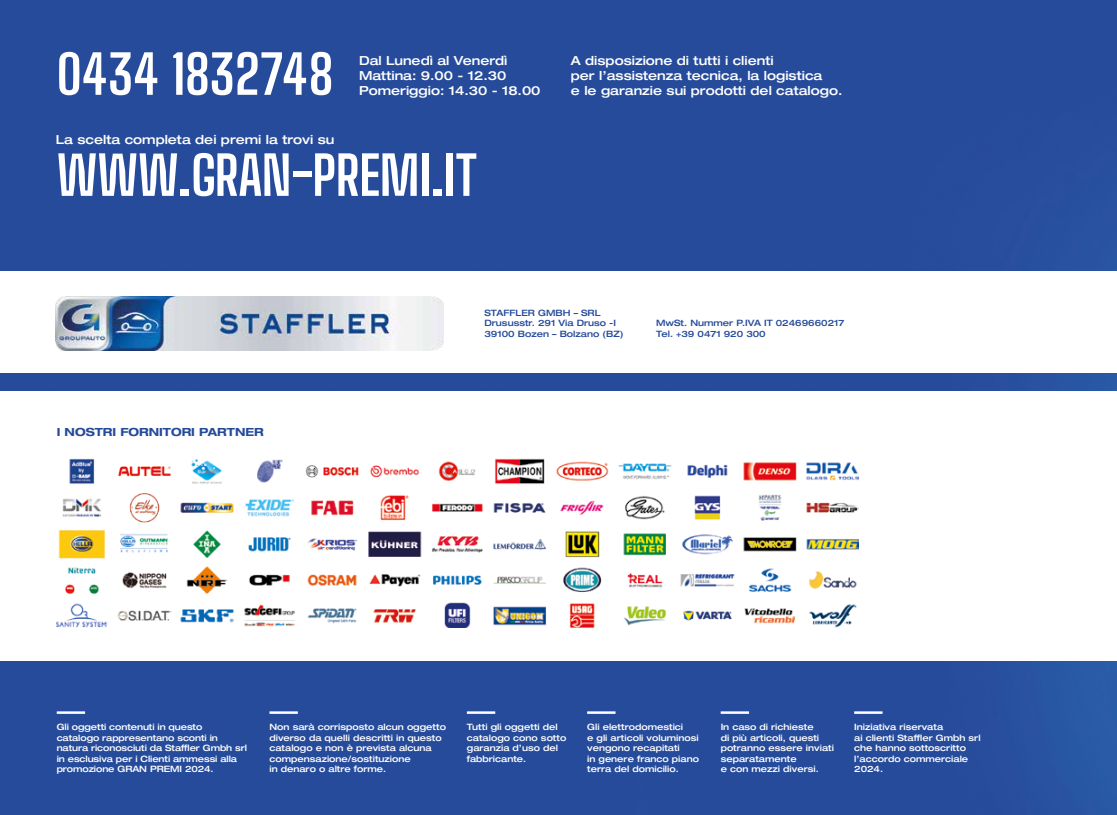
<style>
.page{position:relative;width:1117px;height:815px;background:#fff}
.page>*{position:absolute;margin:0;border:0;box-sizing:border-box;transform-origin:0 0}
.t1{font:700 53.12px "Big Shoulders Text";color:#fff}
.t2{font:500 expanded 12.5px/15px "Helvetica Neue LT Std";color:#fff}
.t3{font:700 expanded 11.25px "Helvetica Neue LT Std";color:#244a9a}
.t4{font:500 expanded 8.75px/10.5px "Helvetica Neue LT Std";color:#fff}
.t5{font:500 expanded 8.75px/10.5px "Helvetica Neue LT Std";color:#244a9a}
</style>
<div class="page">
<div style="left:0;top:0;width:1116px;height:815px;background:#264b9b"></div>
<div style="left:0;top:391px;width:1116px;height:269px;background:#fff"></div>
<hr style="left:57px;top:711px;width:28px;height:3px;background:#fff">
<hr style="left:269px;top:711px;width:29px;height:3px;background:#fff">
<hr style="left:467px;top:711px;width:28px;height:3px;background:#fff">
<hr style="left:587px;top:711px;width:28px;height:3px;background:#fff">
<hr style="left:720px;top:711px;width:28px;height:3px;background:#fff">
<hr style="left:854px;top:711px;width:28px;height:3px;background:#fff">
<div style="left:0;top:272px;width:1116px;height:101px;background:#fff"></div>
<img style="left:56px;top:296px;width:387px;height:54px">
<img style="left:57px;top:458px;width:800px;height:170px">
<h1 class="t1" style="left:57px;top:37px;width:278px">0434 1832748</h1>
<h2 class="t2" style="left:570px;top:53px;width:273px">A disposizione di tutti i clienti<br>per l’assistenza tecnica, la logistica<br>e le garanzie sui prodotti del catalogo.</h2>
<h2 class="t2" style="left:359px;top:53px;width:183px">Dal Lunedì al Venerdì<br>Mattina: 9.00 - 12.30<br>Pomeriggio: 14.30 - 18.00</h2>
<h2 class="t2" style="left:56px;top:131px;width:280px">La scelta completa dei premi la trovi su</h2>
<h1 class="t1" style="left:57px;top:139px;width:422px">WWW.GRAN-PREMI.IT</h1>
<p class="t3" style="left:57px;top:425px;width:208px">I NOSTRI FORNITORI PARTNER</p>
<p class="t5" style="left:484px;top:307px;width:140px">STAFFLER GMBH – SRL<br>Drususstr. 291 Via Druso -I<br>39100 Bozen – Bolzano (BZ)</p>
<p class="t5" style="left:656px;top:318px;width:190px">MwSt. Nummer P.IVA IT 02469660217<br>Tel. +39 0471 920 300</p>
<p class="t4" style="left:57px;top:722px;width:192px">Gli oggetti contenuti in questo catalogo rappresentano sconti in natura riconosciuti da Staffler Gmbh srl in esclusiva per i Clienti ammessi alla promozione GRAN PREMI 2024.</p>
<p class="t4" style="left:269px;top:722px;width:178px">Non sarà corrisposto alcun oggetto diverso da quelli descritti in questo catalogo e non è prevista alcuna compensazione/sostituzione<br>in denaro o altre forme.</p>
<p class="t4" style="left:467px;top:722px;width:101px">Tutti gli oggetti del catalogo cono sotto garanzia d’uso del fabbricante.</p>
<p class="t4" style="left:587px;top:722px;width:113px">Gli elettrodomestici<br>e gli articoli voluminosi vengono recapitati<br>in genere franco piano terra del domicilio.</p>
<p class="t4" style="left:720px;top:722px;width:115px">In caso di richieste<br>di più articoli, questi potranno essere inviati separatamente<br>e con mezzi diversi.</p>
<p class="t4" style="left:854px;top:722px;width:128px">Iniziativa riservata<br>ai clienti Staffler Gmbh srl che hanno sottoscritto l’accordo commerciale<br>2024.</p>
</div>
